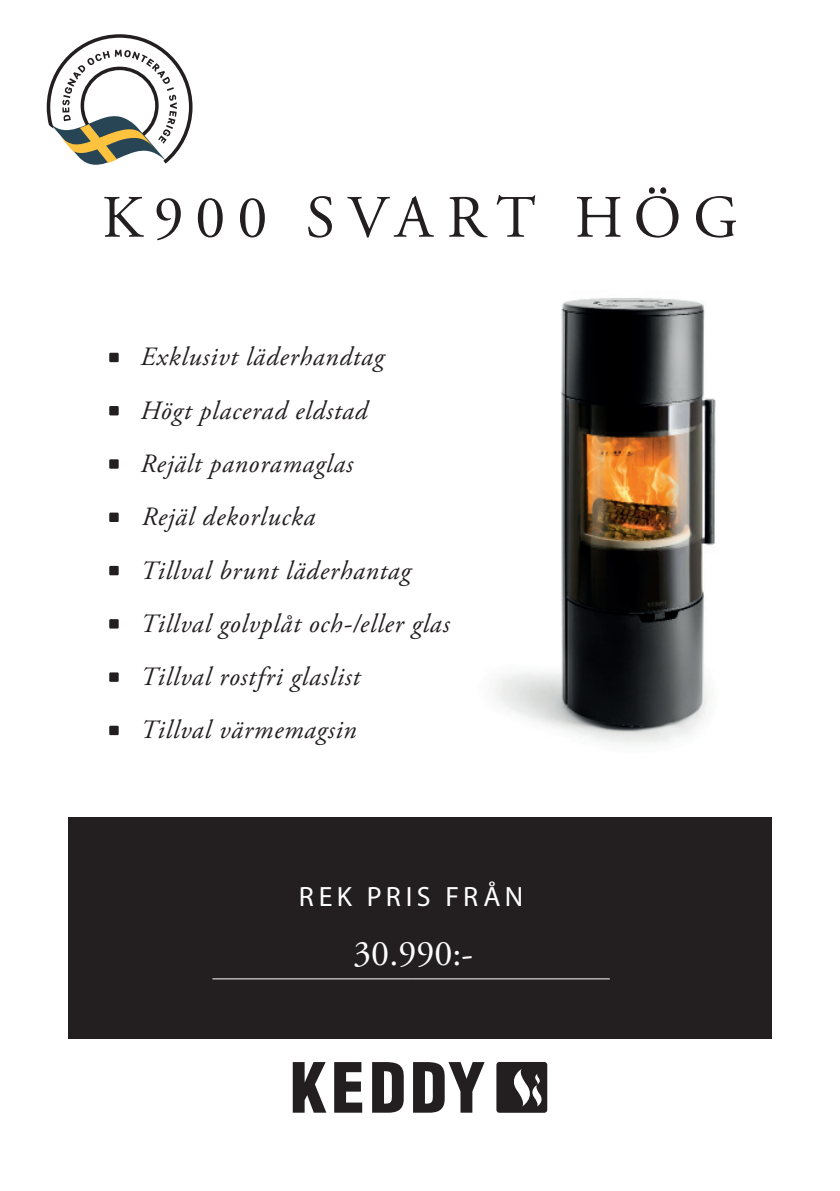
<style>
.page{position:relative;width:840px;height:1191px;background:#fff}
.page>*{position:absolute;margin:0;border:0;box-sizing:border-box;transform-origin:0 0}
.t1{font:60px "Adobe Garamond Pro";letter-spacing:.19em;color:#231f20}
.t2{font:36px "Adobe Garamond Pro";color:#fff}
.t3{font:28px "Myriad Pro";letter-spacing:.155em;color:#fff}
.t4{font:italic 26.4px/53.2px "Adobe Garamond Pro";letter-spacing:.03em;color:#231f20}
</style>
<div class="page">
<div style="left:68px;top:817px;width:703px;height:221px;background:#231f20"></div>
<svg style="left:292px;top:1062px;width:34px;height:50px"></svg>
<svg style="left:334px;top:1062px;width:28px;height:50px"></svg>
<svg style="left:372px;top:1062px;width:31px;height:50px"></svg>
<svg style="left:413px;top:1062px;width:71px;height:50px"></svg>
<div style="left:496px;top:1062px;width:51px;height:50px;background:#231f20;border-radius:3px"></div>
<svg style="left:514px;top:1069px;width:28px;height:37px"></svg>
<div style="left:109px;top:353px;width:10px;height:9px;background:#231f20"></div>
<div style="left:109px;top:406px;width:10px;height:9px;background:#231f20"></div>
<div style="left:109px;top:459px;width:10px;height:10px;background:#231f20"></div>
<div style="left:109px;top:512px;width:10px;height:10px;background:#231f20"></div>
<div style="left:109px;top:566px;width:10px;height:9px;background:#231f20"></div>
<div style="left:109px;top:619px;width:10px;height:9px;background:#231f20"></div>
<div style="left:109px;top:672px;width:10px;height:10px;background:#231f20"></div>
<div style="left:109px;top:725px;width:10px;height:10px;background:#231f20"></div>
<hr style="left:212px;top:978px;width:199px;height:1px;background:#fff">
<hr style="left:411px;top:978px;width:198px;height:1px;background:#fff">
<svg style="left:47px;top:34px;width:145px;height:131px"></svg>
<img style="left:495px;top:298px;width:221px;height:447px">
<h1 class="t1" style="left:102px;top:182px;width:637px">K900 SVART HÖG</h1>
<p class="t4" style="left:140px;top:331px;width:310px">Exklusivt läderhandtag<br>Högt placerad eldstad<br>Rejält panoramaglas<br>Rejäl dekorlucka<br>Tillval brunt läderhantag<br>Tillval golvplåt och-/eller glas<br>Tillval rostfri glaslist<br>Tillval värmemagsin</p>
<p class="t3" style="left:299px;top:879px;width:226px">REK PRIS FRÅN</p>
<h2 class="t2" style="left:353px;top:932px;width:121px">30.990:-</h2>
</div>
